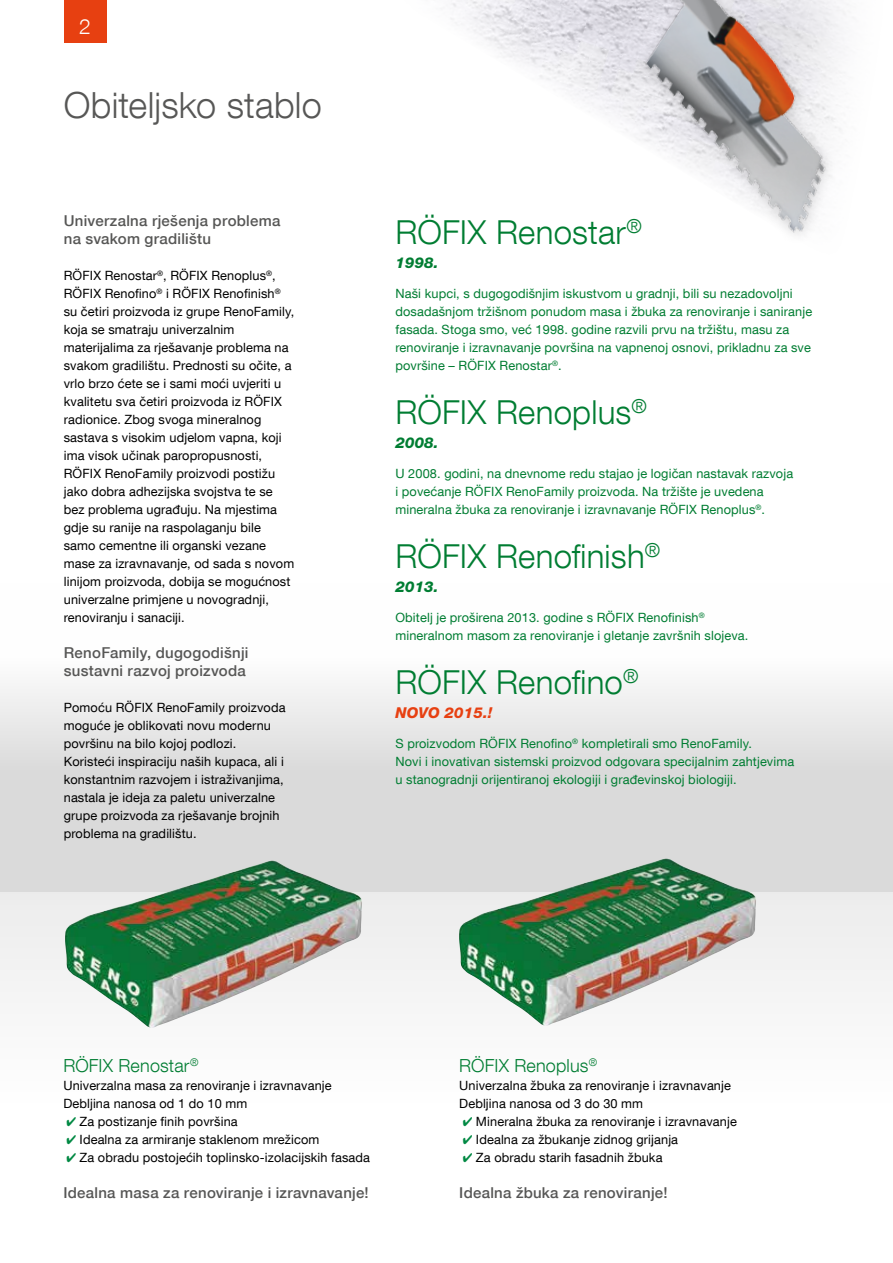
<style>
.page{position:relative;width:893px;height:1263px;background:#fff}
.page>*{position:absolute;margin:0;border:0;box-sizing:border-box;transform-origin:0 0}
.t1{font:300 36px "Helvetica Neue LT Com";letter-spacing:.005em;color:#575756}
.t2{font:300 33px "Helvetica Neue LT Com";letter-spacing:.005em;color:#007d32}
.t3{font:300 21px "Helvetica Neue LT Com";color:#fff}
.t4{font:300 18px "Helvetica Neue LT Com";letter-spacing:.01em;color:#007d32}
.t5{font:500 15px/18px "Helvetica Neue LT Com";letter-spacing:.02em;color:#575756}
.t6{font:italic 800 15px "Helvetica Neue LT";letter-spacing:.01em;color:#007d32}
.t7{font:italic 800 15px "Helvetica Neue LT";letter-spacing:.01em;color:#e74011}
.t8{font:12.75px/18px "Helvetica Neue LT Com";letter-spacing:.01em;color:#000}
.t9{font:12.75px/18px "Helvetica Neue LT Com";letter-spacing:.01em;color:#007d32}
.s1{color:#008943}
</style>
<div class="page">
<svg style="left:0;top:686px;width:893px;height:206px;fill:#dadada"></svg>
<div style="left:64px;top:0;width:42px;height:43px;background:#e74011"></div>
<div style="left:0;top:893px;width:893px;height:253px;background:linear-gradient(to right,#fcfcfc,#fafafa)"></div>
<img style="left:459px;top:858px;width:297px;height:168px">
<img style="left:65px;top:860px;width:297px;height:169px">
<img style="left:450px;top:0;width:398px;height:110px">
<img style="left:600px;top:0;width:246px;height:236px">
<h3 class="t3" style="left:79px;top:13px;width:13px">2</h3>
<h1 class="t1" style="left:64px;top:83px;width:260px">Obiteljsko stablo</h1>
<p class="t5" style="left:64px;top:211px;width:218px">Univerzalna rješenja problema na svakom gradilištu</p>
<p class="t8" style="left:64px;top:266px;width:232px">RÖFIX Renostar<sup>®</sup>, RÖFIX Renoplus<sup>®</sup>, RÖFIX Renofino<sup>®</sup> i RÖFIX Renofinish<sup>® </sup>su četiri proizvoda iz grupe RenoFamily, koja se smatraju univerzalnim materijalima za rješavanje problema na svakom gradilištu. Prednosti su očite, a vrlo brzo ćete se i sami moći uvjeriti u kvalitetu sva četiri proizvoda iz RÖFIX radionice. Zbog svoga mineralnog sastava s visokim udjelom vapna, koji ima visok učinak paropropusnosti, RÖFIX RenoFamily proizvodi postižu jako dobra adhezijska svojstva te se bez problema ugrađuju. Na mjestima gdje su ranije na raspolaganju bile samo cementne ili organski vezane mase za izravnavanje, od sada s novom linijom proizvoda, dobija se mogućnost univerzalne primjene u novogradnji, renoviranju i sanaciji.</p>
<p class="t5" style="left:64px;top:643px;width:186px">RenoFamily, dugogodišnji sustavni razvoj proizvoda</p>
<p class="t8" style="left:64px;top:698px;width:223px">Pomoću RÖFIX RenoFamily proizvoda moguće je oblikovati novu modernu površinu na bilo kojoj podlozi.<br>Koristeći inspiraciju naših kupaca, ali i konstantnim razvojem i istraživanjima, nastala je ideja za paletu univerzalne grupe proizvoda za rješavanje brojnih problema na gradilištu.</p>
<h2 class="t2" style="left:395px;top:212px;width:248px">RÖFIX Renostar<sup>®</sup></h2>
<p class="t6" style="left:395px;top:253px;width:45px">1998.</p>
<p class="t9" style="left:395px;top:284px;width:418px">Naši kupci, s dugogodišnjim iskustvom u gradnji, bili su nezadovoljni dosadašnjom tržišnom ponudom masa i žbuka za renoviranje i saniranje fasada. Stoga smo, već 1998. godine razvili prvu na tržištu, masu za renoviranje i izravnavanje površina na vapnenoj osnovi, prikladnu za sve površine – RÖFIX Renostar<sup>®</sup>.</p>
<h2 class="t2" style="left:395px;top:392px;width:253px">RÖFIX Renoplus<sup>®</sup></h2>
<p class="t6" style="left:395px;top:433px;width:45px">2008.</p>
<p class="t9" style="left:395px;top:464px;width:399px">U 2008. godini, na dnevnome redu stajao je logičan nastavak razvoja i povećanje RÖFIX RenoFamily proizvoda. Na tržište je uvedena mineralna žbuka za renoviranje i izravnavanje RÖFIX Renoplus<sup>®</sup>.</p>
<h2 class="t2" style="left:395px;top:536px;width:266px">RÖFIX Renofinish<sup>®</sup></h2>
<p class="t6" style="left:395px;top:577px;width:45px">2013.</p>
<p class="t9" style="left:395px;top:608px;width:354px">Obitelj je proširena 2013. godine s RÖFIX Renofinish<sup>® </sup>mineralnom masom za renoviranje i gletanje završnih slojeva.</p>
<h2 class="t2" style="left:395px;top:662px;width:245px">RÖFIX Renofino<sup>®</sup></h2>
<p class="t7" style="left:395px;top:703px;width:99px">NOVO 2015.!</p>
<p class="t9" style="left:395px;top:734px;width:400px">S proizvodom RÖFIX Renofino<sup>®</sup> kompletirali smo RenoFamily.<br>Novi i inovativan sistemski proizvod odgovara specijalnim zahtjevima u stanogradnji orijentiranoj ekologiji i građevinskoj biologiji.</p>
<h3 class="t4" style="left:63px;top:1054px;width:137px">RÖFIX Renostar<sup>®</sup></h3>
<p class="t8" style="left:63px;top:1076px;width:270px">Univerzalna masa za renoviranje i izravnavanje<br>Debljina nanosa od 1 do 10 mm</p>
<p class="t8" style="left:66px;top:1112px;width:173px"><span class="s1">✔</span> Za postizanje finih površina</p>
<p class="t8" style="left:66px;top:1130px;width:255px"><span class="s1">✔</span> Idealna za armiranje staklenom mrežicom</p>
<p class="t8" style="left:66px;top:1148px;width:305px"><span class="s1">✔</span> Za obradu postojećih toplinsko-izolacijskih fasada</p>
<p class="t5" style="left:63px;top:1183px;width:307px">Idealna masa za renoviranje i izravnavanje!</p>
<h3 class="t4" style="left:459px;top:1054px;width:139px">RÖFIX Renoplus<sup>®</sup></h3>
<p class="t8" style="left:459px;top:1076px;width:273px">Univerzalna žbuka za renoviranje i izravnavanje<br>Debljina nanosa od 3 do 30 mm</p>
<p class="t8" style="left:463px;top:1112px;width:276px"><span class="s1">✔</span> Mineralna žbuka za renoviranje i izravnavanje</p>
<p class="t8" style="left:463px;top:1130px;width:217px"><span class="s1">✔</span> Idealna za žbukanje zidnog grijanja</p>
<p class="t8" style="left:463px;top:1148px;width:201px"><span class="s1">✔</span> Za obradu starih fasadnih žbuka</p>
<p class="t5" style="left:459px;top:1183px;width:210px">Idealna žbuka za renoviranje!</p>
</div>
